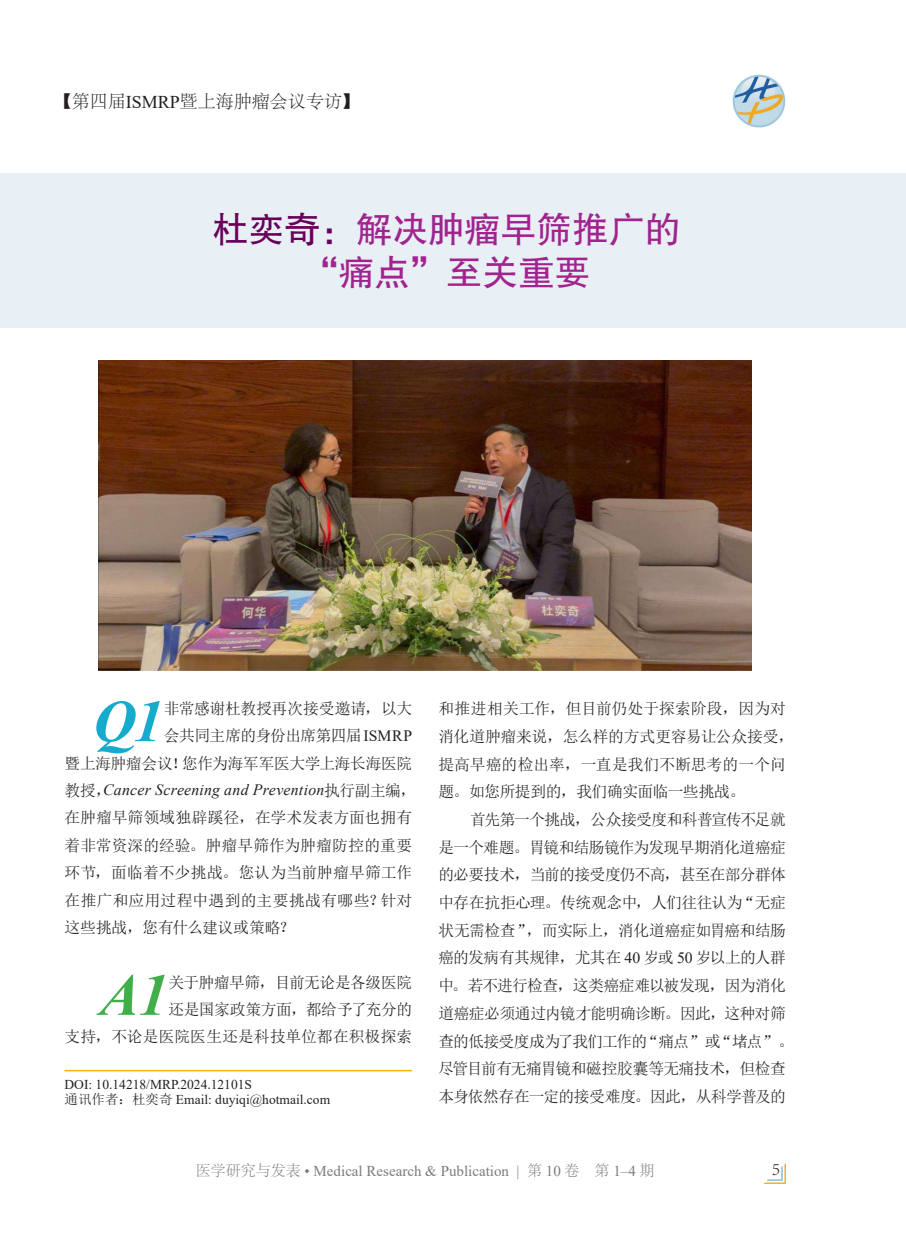
<style>
.page{position:relative;width:906px;height:1238px;background:#fff}
.page>*{position:absolute;margin:0;border:0;box-sizing:border-box;transform-origin:0 0}
.Para{font:italic 700 59.25px "Times New Roman";color:#16abcd}
.Para-2{font:italic 700 59.25px "Times New Roman";color:#40ae49}
.ArticleTitle{font:36px/43.2px "FZHTK GBK1 0";color:#a2238e;text-align:center}
.CenterFooter2{font:300 18px "Adobe Song Std";color:#231f20}
.Para-3{font:15.75px/27.8px "N Sim Sun";letter-spacing:-.025em;color:#231f20;text-align:right}
.Para-4{font:15.75px/27.8px "N Sim Sun";letter-spacing:-.005em;color:#231f20}
.Para-5{font:15.75px "N Sim Sun";letter-spacing:.005em;color:#231f20}
.Para-6{font:italic 15.75px "Times New Roman";letter-spacing:.015em;color:#231f20}
.Para-7{font:15.75px "N Sim Sun";letter-spacing:.01em;color:#231f20}
.Para-8{font:15.75px "N Sim Sun";letter-spacing:.025em;color:#231f20}
.t1{font:15px "Times New Roman";color:#7c7c80}
.Affiliation{font:13.5px "Times New Roman";color:#231f20}
.s1{font-family:"Times New Roman";font-weight:400}
.s2{color:#680059}
.s3{font-family:"Times New Roman"}
.s4{font-family:"N Sim Sun";font-style:normal}
.s5{font-family:"N Sim Sun"}
.s6{font-family:"Adobe Song Std";font-weight:300}
</style>
<div class="page">
<svg style="left:764px;top:1163px;width:22px;height:20px"></svg>
<img style="left:733px;top:74px;width:53px;height:53px">
<hr style="left:65px;top:1069px;width:347px;height:2px;background:#f7b317">
<div style="left:0;top:173px;width:906px;height:155px;background:#e8f0f6"></div>
<img style="left:98px;top:361px;width:654px;height:309px">
<p class="CenterFooter2" style="left:54px;top:91px;width:308px">【第四届<span class="s1">ISMRP</span>暨上海肿瘤会议专访】</p>
<p class="ArticleTitle" style="left:212px;top:208px;width:469px"><span class="s2">杜奕奇：</span>解决肿瘤早筛推广的“痛点”至关重要</p>
<p class="Para" style="left:93px;top:680px;width:71px">Q1</p>
<p class="Para-3" style="left:164px;top:694px;width:250px">非常感谢杜教授再次接受邀请，以大</p>
<p class="Para-3" style="left:164px;top:721px;width:250px">会共同主席的身份出席第四届<span class="s3">ISMRP</span></p>
<p class="Para-3" style="left:64px;top:749px;width:349px">暨上海肿瘤会议！您作为海军军医大学上海长海医院</p>
<p class="Para-6" style="left:64px;top:779px;width:353px"><span class="s4">教授，</span>Cancer Screening and Prevention<span class="s4">执行副主编，</span></p>
<p class="Para-5" style="left:64px;top:809px;width:349px">在肿瘤早筛领域独辟蹊径，在学术发表方面也拥有</p>
<p class="Para-5" style="left:64px;top:837px;width:349px">着非常资深的经验。肿瘤早筛作为肿瘤防控的重要</p>
<p class="Para-7" style="left:64px;top:864px;width:349px">环节，面临着不少挑战。您认为当前肿瘤早筛工作</p>
<p class="Para-8" style="left:64px;top:892px;width:349px">在推广和应用过程中遇到的主要挑战有哪些？针对</p>
<p class="Para-3" style="left:64px;top:913px;width:232px">这些挑战，您有什么建议或策略？</p>
<p class="Para-3" style="left:64px;top:968px;width:349px;line-height:27.2px">关于肿瘤早筛，目前无论是各级医院<br>还是国家政策方面，都给予了充分的<br>支持，不论是医院医生还是科技单位都在积极探索</p>
<p class="Para-2" style="left:100px;top:953px;width:70px">A1</p>
<p class="Affiliation" style="left:64px;top:1075px;width:189px">DOI: 10.14218/MRP.2024.12101S</p>
<p class="Affiliation" style="left:64px;top:1090px;width:267px"><span class="s5">通讯作者：杜奕奇</span> Email: duyiqi@hotmail.com</p>
<p class="Para-4" style="left:438px;top:694px;width:357px">和推进相关工作，但目前仍处于探索阶段，因为对消化道肿瘤来说，怎么样的方式更容易让公众接受，提高早癌的检出率，一直是我们不断思考的一个问题。如您所提到的，我们确实面临一些挑战。</p>
<p class="Para-3" style="left:438px;top:805px;width:357px;text-align:left;text-indent:32px">首先第一个挑战，公众接受度和科普宣传不足就是一个难题。胃镜和结肠镜作为发现早期消化道癌症的必要技术，当前的接受度仍不高，甚至在部分群体中存在抗拒心理。传统观念中，人们往往认为“无症状无需检查”，而实际上，消化道癌症如胃癌和结肠癌的发病有其规律，尤其在 <span class="s3">40</span> 岁或 <span class="s3">50</span> 岁以上的人群中。若不进行检查，这类癌症难以被发现，因为消化道癌症必须通过内镜才能明确诊断。因此，这种对筛查的低接受度成为了我们工作的“痛点”或“堵点”。尽管目前有无痛胃镜和磁控胶囊等无痛技术，但检查本身依然存在一定的接受难度。因此，从科学普及的</p>
<p class="t1" style="left:196px;top:1160px;width:460px"><span class="s6">医学研究与发表</span> • Medical Research &amp; Publication | <span class="s6">第</span> 10 <span class="s6">卷 第</span> 1–4 <span class="s6">期</span></p>
<p class="CenterFooter2" style="left:772px;top:1158px;width:10px">5</p>
</div>
